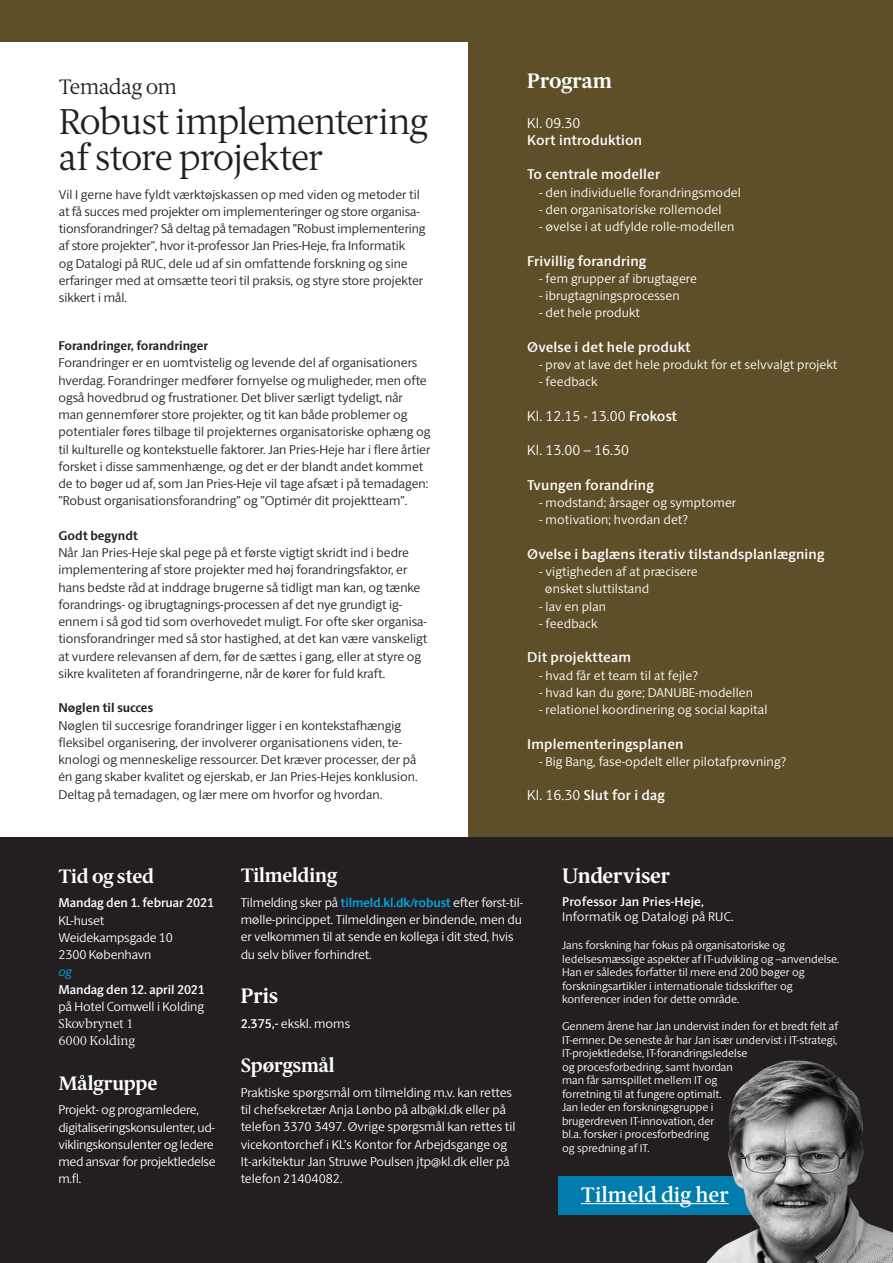
<style>
.page{position:relative;width:893px;height:1263px;background:#5f4f29}
.page>*{position:absolute;margin:0;border:0;box-sizing:border-box;transform-origin:0 0}
.t1{font:300 36px "ID Serif";letter-spacing:-.035em;color:#231f20}
.t2{font:700 21px "ID Serif";letter-spacing:-.005em;color:#fff}
.t3{font:600 21px "ID Serif";color:#fff}
.t4{font:300 21px "ID Serif";letter-spacing:-.03em;color:#231f20}
.t5{font:700 19.5px "ID Serif";letter-spacing:-.015em;color:#fff}
.t6{font:600 14.25px "ID Sans";letter-spacing:.01em;color:#fff}
.t7{font:300 14.25px "ID Sans";letter-spacing:.01em;color:#fff}
.t8{font:300 12.75px/17.2px "ID Sans";color:#231f20}
.t9{font:300 12.75px/17.2px "ID Sans";color:#fff}
.t10{font:300 12.75px/17.2px "ID Sans";letter-spacing:-.02em;color:#fff}
.t11{font:700 12.75px "ID Sans";color:#231f20}
.t12{font:600 12.75px "ID Sans";letter-spacing:-.01em;color:#fff}
.t13{font:600 12.75px "ID Sans";letter-spacing:.01em;color:#fff}
.t14{font:300 12.75px "ID Serif";letter-spacing:-.01em;color:#fff}
.t15{font:italic 300 12.75px "ID Sans";color:#00aeef}
.t16{font:300 11.25px/13.5px "ID Sans";color:#fff}
.s1{font-weight:600}
.s2{font-weight:300}
.s3{font-weight:600;color:#00aeef}
</style>
<div class="page">
<div style="left:0;top:43px;width:468px;height:1187px;background:#fff"></div>
<div style="left:0;top:838px;width:893px;height:425px;background:#231f20"></div>
<div style="left:559px;top:1176px;width:192px;height:38px;background:#007dad"></div>
<hr style="left:581px;top:1203px;width:148px;height:1px;background:#fff">
<img style="left:706px;top:1060px;width:187px;height:203px">
<p class="t4" style="left:58px;top:74px;width:120px">Temadag om</p>
<p class="t2" style="left:527px;top:68px;width:86px">Program</p>
<p class="t7" style="left:527px;top:114px;width:55px">Kl. 09.30</p>
<p class="t6" style="left:527px;top:131px;width:117px">Kort introduktion</p>
<p class="t6" style="left:527px;top:166px;width:135px">To centrale modeller</p>
<p class="t9" style="left:539px;top:183px;width:203px">- den individuelle forandringsmodel</p>
<p class="t9" style="left:539px;top:201px;width:184px">- den organisatoriske rollemodel</p>
<p class="t9" style="left:539px;top:218px;width:197px">- øvelse i at udfylde rolle-modellen</p>
<p class="t6" style="left:527px;top:252px;width:120px">Frivillig forandring</p>
<p class="t9" style="left:539px;top:270px;width:159px">- fem grupper af ibrugtagere</p>
<p class="t9" style="left:539px;top:287px;width:142px">- ibrugtagningsprocessen</p>
<p class="t9" style="left:539px;top:304px;width:102px">- det hele produkt</p>
<p class="t6" style="left:527px;top:338px;width:165px">Øvelse i det hele produkt</p>
<p class="t9" style="left:539px;top:356px;width:300px">- prøv at lave det hele produkt for et selvvalgt projekt</p>
<p class="t9" style="left:539px;top:373px;width:60px">- feedback</p>
<p class="t7" style="left:527px;top:407px;width:151px">Kl. 12.15 - 13.00 <span class="s1">Frokost</span></p>
<p class="t7" style="left:527px;top:442px;width:103px">Kl. 13.00 – 16.30</p>
<p class="t6" style="left:527px;top:476px;width:128px">Tvungen forandring</p>
<p class="t9" style="left:539px;top:494px;width:199px">- modstand; årsager og symptomer</p>
<p class="t9" style="left:539px;top:511px;width:150px">- motivation; hvordan det?</p>
<p class="t6" style="left:527px;top:545px;width:299px">Øvelse i baglæns iterativ tilstandsplanlægning</p>
<p class="t9" style="left:539px;top:563px;width:160px">- vigtigheden af at præcisere</p>
<p class="t9" style="left:545px;top:580px;width:106px">ønsket sluttilstand</p>
<p class="t9" style="left:539px;top:597px;width:68px">- lav en plan</p>
<p class="t9" style="left:539px;top:615px;width:60px">- feedback</p>
<p class="t6" style="left:527px;top:649px;width:105px">Dit projektteam</p>
<p class="t9" style="left:539px;top:666px;width:160px">- hvad får et team til at fejle?</p>
<p class="t9" style="left:539px;top:684px;width:215px">- hvad kan du gøre; DANUBE-modellen</p>
<p class="t9" style="left:539px;top:701px;width:230px">- relationel koordinering og social kapital</p>
<p class="t6" style="left:527px;top:735px;width:158px">Implementeringsplanen</p>
<p class="t9" style="left:539px;top:753px;width:248px">- Big Bang, fase-opdelt eller pilotafprøvning?</p>
<p class="t6" style="left:527px;top:787px;width:139px"><span class="s2">Kl. 16.30</span> Slut for i dag</p>
<p class="t1" style="left:58px;top:100px;width:371px">Robust implementering</p>
<p class="t1" style="left:58px;top:136px;width:266px">af store projekter</p>
<p class="t8" style="left:59px;top:186px;width:368px">Vil I gerne have fyldt værktøjskassen op med viden og metoder til at få succes med projekter om implementeringer og store organisa&shy;tionsforandringer? Så deltag på temadagen ”Robust implementering af store projekter”, hvor it-professor Jan Pries-Heje, fra Informatik<br>og Datalogi på RUC, dele ud af sin omfattende forskning og sine erfaringer med at omsætte teori til praksis, og styre store projekter sikkert i mål.</p>
<p class="t11" style="left:58px;top:338px;width:151px">Forandringer, forandringer</p>
<p class="t8" style="left:58px;top:354px;width:373px">Forandringer er en uomtvistelig og levende del af organisationers hverdag. Forandringer medfører fornyelse og muligheder, men ofte også hovedbrud og frustrationer. Det bliver særligt tydeligt, når man gennemfører store projekter, og tit kan både problemer og potentialer føres tilbage til projekternes organisatoriske ophæng og til kulturelle og kontekstuelle faktorer. Jan Pries-Heje har i flere årtier forsket i disse sammenhænge, og det er der blandt andet kommet de to bøger ud af, som Jan Pries-Heje vil tage afsæt i på temadagen: ”Robust organisationsforandring” og ”Optimér dit projektteam”.</p>
<p class="t11" style="left:58px;top:528px;width:81px">Godt begyndt</p>
<p class="t8" style="left:58px;top:544px;width:370px">Når Jan Pries-Heje skal pege på et første vigtigt skridt ind i bedre implementering af store projekter med høj forandringsfaktor, er hans bedste råd at inddrage brugerne så tidligt man kan, og tænke forandrings- og ibrugtagnings-processen af det nye grundigt ig&shy;ennem i så god tid som overhovedet muligt. For ofte sker organisa&shy;tionsforandringer med så stor hastighed, at det kan være vanskeligt at vurdere relevansen af dem, før de sættes i gang, eller at styre og sikre kvaliteten af forandringerne, når de kører for fuld kraft.</p>
<p class="t11" style="left:58px;top:700px;width:96px">Nøglen til succes</p>
<p class="t8" style="left:58px;top:716px;width:361px">Nøglen til succesrige forandringer ligger i en kontekstafhængig fleksibel organisering, der involverer organisationens viden, te&shy;knologi og menneskelige ressourcer. Det kræver processer, der på én gang skaber kvalitet og ejerskab, er Jan Pries-Hejes konklusion.<br>Deltag på temadagen, og lær mere om hvorfor og hvordan.</p>
<p class="t5" style="left:58px;top:864px;width:97px">Tid og sted</p>
<p class="t12" style="left:58px;top:895px;width:157px">Mandag den 1. februar 2021</p>
<p class="t9" style="left:58px;top:911px;width:47px">KL-huset</p>
<p class="t9" style="left:58px;top:929px;width:116px">Weidekampsgade 10</p>
<p class="t9" style="left:58px;top:946px;width:94px">2300 København</p>
<p class="t15" style="left:58px;top:964px;width:15px">og</p>
<p class="t12" style="left:58px;top:981px;width:148px">Mandag den 12. april 2021</p>
<p class="t9" style="left:58px;top:998px;width:147px">på Hotel Comwell i Kolding</p>
<p class="t14" style="left:58px;top:1016px;width:76px">Skovbrynet 1</p>
<p class="t14" style="left:58px;top:1033px;width:78px">6000 Kolding</p>
<p class="t5" style="left:58px;top:1071px;width:100px">Målgruppe</p>
<p class="t10" style="left:58px;top:1101px;width:159px">Projekt- og programledere, digitaliseringskonsulenter, ud&shy;viklingskonsulenter og ledere med ansvar for projektledelse m.fl.</p>
<p class="t5" style="left:241px;top:864px;width:98px">Tilmelding</p>
<p class="t9" style="left:241px;top:894px;width:284px">Tilmelding sker på <span class="s3">tilmeld.kl.dk/robust</span> efter først-til&shy;mølle-princippet. Tilmeldingen er bindende, men du er velkommen til at sende en kollega i dit sted, hvis du selv bliver forhindret.</p>
<p class="t2" style="left:241px;top:983px;width:39px">Pris</p>
<p class="t9" style="left:241px;top:1014px;width:111px"><span class="s1">2.375,-</span> ekskl. moms</p>
<p class="t5" style="left:241px;top:1053px;width:96px">Spørgsmål</p>
<p class="t9" style="left:241px;top:1083px;width:276px">Praktiske spørgsmål om tilmelding m.v. kan rettes til chefsekretær Anja Lønbo på alb@kl.dk eller på telefon 3370 3497. Øvrige spørgsmål kan rettes til vicekontorchef i KL’s Kontor for Arbejdsgange og It-arkitektur Jan Struwe Poulsen jtp@kl.dk eller på telefon 21404082.</p>
<p class="t2" style="left:562px;top:863px;width:110px">Underviser</p>
<p class="t13" style="left:562px;top:894px;width:144px">Professor Jan Pries-Heje,</p>
<p class="t9" style="left:562px;top:908px;width:173px">Informatik og Datalogi på RUC.</p>
<p class="t16" style="left:562px;top:939px;width:279px">Jans forskning har fokus på organisatoriske og ledelsesmæssige aspekter af IT-udvikling og –anvendelse.<br>Han er således forfatter til mere end 200 bøger og forskningsartikler i internationale tidsskrifter og konferencer inden for dette område.</p>
<p class="t16" style="left:562px;top:1020px;width:278px">Gennem årene har Jan undervist inden for et bredt felt af IT-emner. De seneste år har Jan især undervist i IT-strategi, IT-projektledelse, IT-forandringsledelse<br>og procesforbedring, samt hvordan<br>man får samspillet mellem IT og<br>forretning til at fungere optimalt.<br>Jan leder en forskningsgruppe i<br>brugerdreven IT-innovation, der<br>bl.a. forsker i procesforbedring<br>og spredning af IT.</p>
<p class="t3" style="left:581px;top:1181px;width:149px">Tilmeld dig her</p>
</div>
